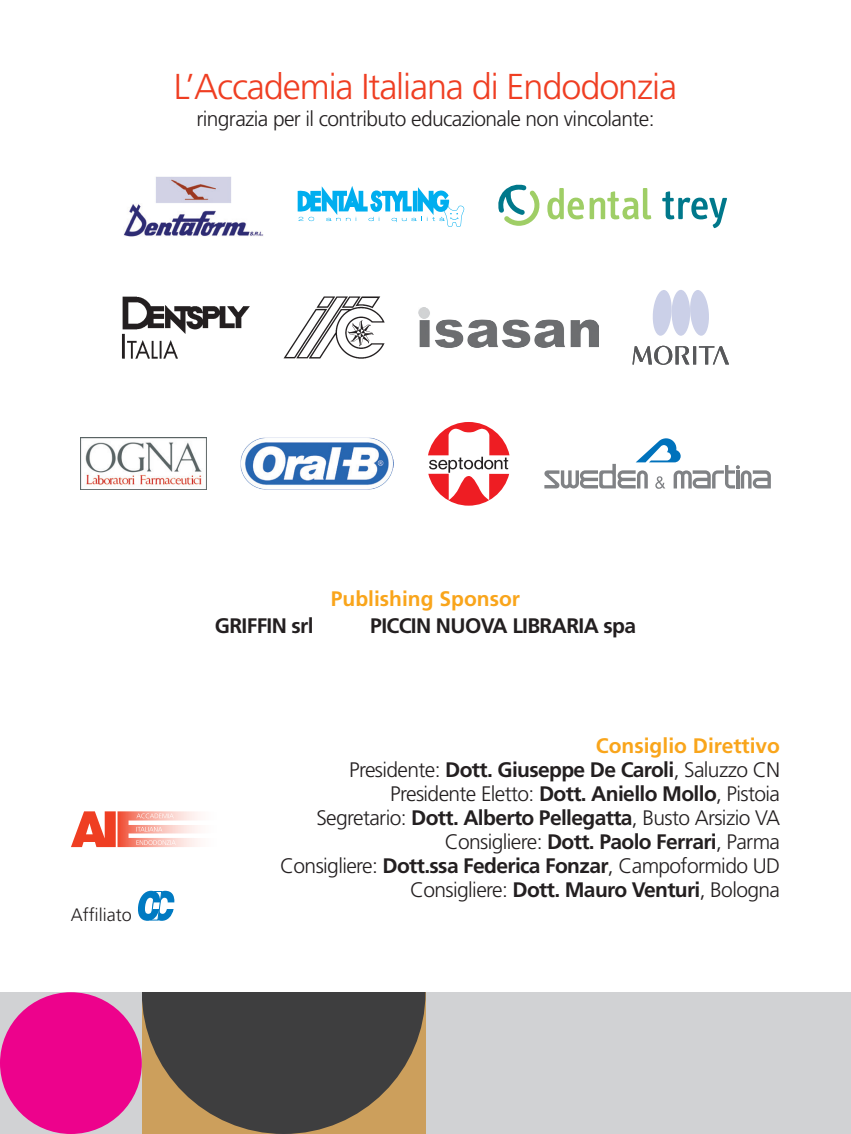
<style>
.page{position:relative;width:851px;height:1134px;background:#fff}
.page>*{position:absolute;margin:0;border:0;box-sizing:border-box;transform-origin:0 0}
.t1{font:300 36px "Frutiger";letter-spacing:-.03em;color:#ef3e22}
.t2{font:300 21px/24px "Frutiger";letter-spacing:-.03em;color:#231f20;text-align:right}
.t3{font:700 21px "Frutiger";letter-spacing:-.03em;color:#231f20}
.t4{font:700 21px "Frutiger";color:#f9a51b}
.t5{font:300 18px "Frutiger";color:#231f20}
.s1{font-weight:700;color:#f9a51b}
.s2{font-weight:700}
</style>
<div class="page">
<div style="left:0;top:992px;width:850px;height:142px;background:#d1d2d4"></div>
<svg style="left:142px;top:992px;width:283px;height:142px;background:#5c5245"></svg>
<div style="left:0;top:992px;width:142px;height:142px;background:#ed028c;border-radius:50%"></div>
<svg style="left:138px;top:891px;width:37px;height:30px"></svg>
<svg style="left:71px;top:811px;width:127px;height:36px"></svg>
<img style="left:80px;top:438px;width:126px;height:52px">
<img style="left:284px;top:297px;width:100px;height:61px">
<img style="left:418px;top:307px;width:180px;height:41px">
<div style="left:671px;top:290px;width:19px;height:46px;background:#cbd0e8;border-radius:50%"></div>
<svg style="left:652px;top:290px;width:20px;height:46px"></svg>
<svg style="left:689px;top:290px;width:20px;height:46px"></svg>
<svg style="left:632px;top:346px;width:97px;height:19px"></svg>
<img style="left:240px;top:438px;width:153px;height:52px">
<svg style="left:544px;top:438px;width:226px;height:51px"></svg>
<svg style="left:428px;top:422px;width:81px;height:84px"></svg>
<svg style="left:547px;top:188px;width:104px;height:31px"></svg>
<svg style="left:662px;top:191px;width:65px;height:37px"></svg>
<svg style="left:498px;top:185px;width:42px;height:41px"></svg>
<img style="left:122px;top:296px;width:127px;height:63px">
<svg style="left:297px;top:186px;width:167px;height:41px"></svg>
<img style="left:124px;top:176px;width:139px;height:60px">
<h1 class="t1" style="left:174px;top:66px;width:504px">L’Accademia Italiana di Endodonzia</h1>
<p class="t2" style="left:196px;top:107px;width:459px">ringrazia per il contributo educazionale non vincolante:</p>
<p class="t5" style="left:71px;top:905px;width:63px">Affiliato</p>
<p class="t4" style="left:331px;top:586px;width:191px">Publishing Sponsor</p>
<p class="t3" style="left:215px;top:613px;width:100px">GRIFFIN srl</p>
<p class="t3" style="left:370px;top:613px;width:267px">PICCIN NUOVA LIBRARIA spa</p>
<p class="t2" style="left:280px;top:734px;width:501px"><span class="s1">Consiglio Direttivo<br></span>Presidente: <span class="s2">Dott. Giuseppe De Caroli</span>, Saluzzo CN Presidente Eletto: <span class="s2">Dott. Aniello Mollo</span>, Pistoia<br>Segretario: <span class="s2">Dott. Alberto Pellegatta</span>, Busto Arsizio VA Consigliere: <span class="s2">Dott. Paolo Ferrari</span>, Parma<br>Consigliere: <span class="s2">Dott.ssa Federica Fonzar</span>, Campoformido UD Consigliere: <span class="s2">Dott. Mauro Venturi</span>, Bologna</p>
</div>
